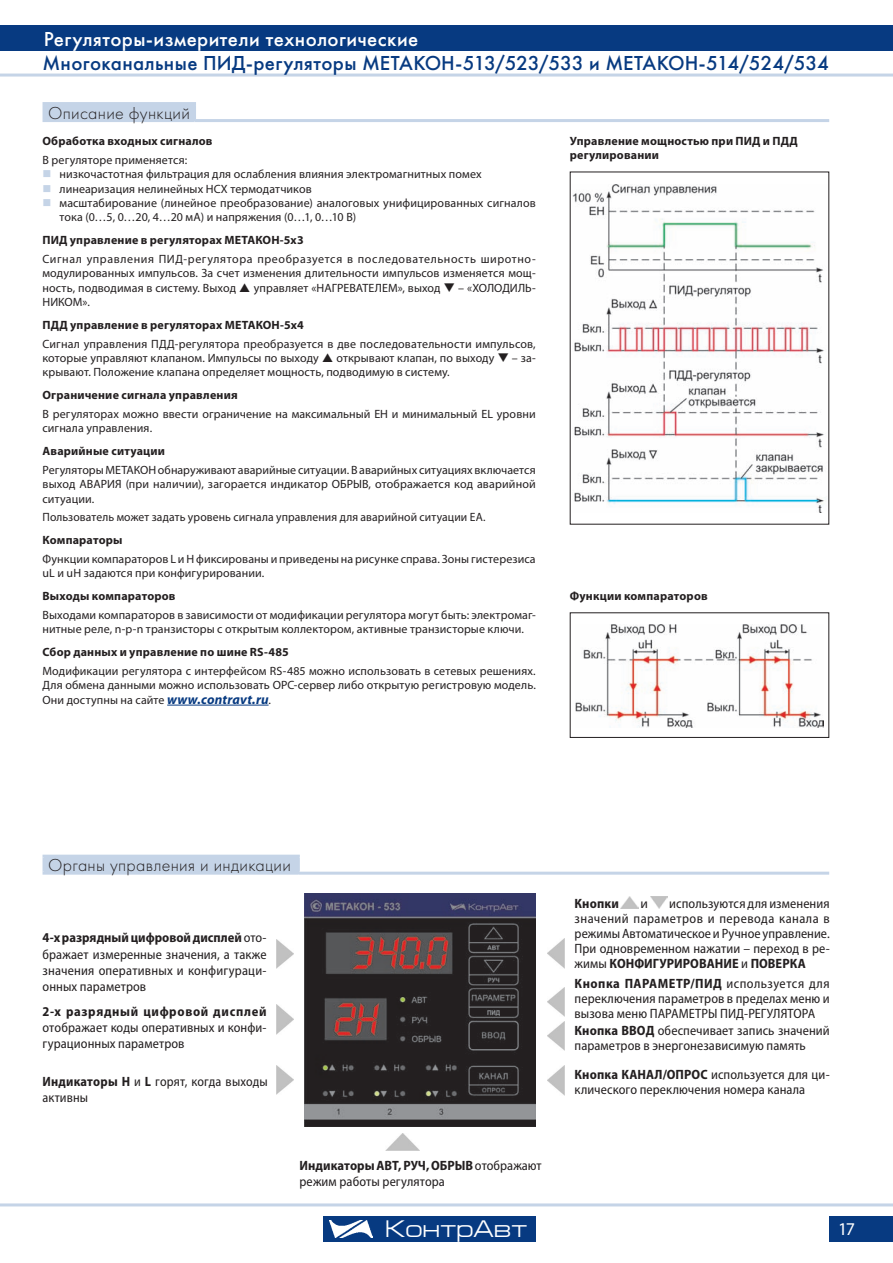
<style>
.page{position:relative;width:893px;height:1263px;background:#fff}
.page>*{position:absolute;margin:0;border:0;box-sizing:border-box;transform-origin:0 0}
.t1{font:24px "Europe Ext C";color:#fff}
.t2{font:21px "Futura Medium C";letter-spacing:.02em;color:#fff}
.t3{font:21px "Futura Medium C";letter-spacing:-.005em;color:#073a81}
.t4{font:21px "Futura Medium C";letter-spacing:.02em;color:#073a81}
.t5{font:18px "Futura Light C";letter-spacing:.015em;color:#231f20}
.t6{font:18px "Myriad Pro";color:#fff}
.t7{font:semi-condensed 13.5px/15px "Myriad Pro";letter-spacing:.005em;color:#231f20}
.t8{font:700 semi-condensed 13.5px/19.8px "Myriad Pro";letter-spacing:.04em;color:#231f20}
.t9{font:13.5px "Myriad Pro";color:#231f20}
.t10{font:12px/14.4px "Myriad Pro";letter-spacing:.01em;color:#231f20}
.t11{font:700 12px/14.4px "Myriad Pro";letter-spacing:.015em;color:#231f20}
.s1{font-weight:700;font-style:italic;font-size:13.5px;color:#073a81}
.s2{font-weight:700}
.s3{font-weight:400}
</style>
<div class="page">
<hr style="left:0;top:1203px;width:893px;height:3px;background:#c5d4e7">
<div style="left:323px;top:1216px;width:213px;height:26px;background:#073a81"></div>
<img style="left:329px;top:1220px;width:43px;height:17px">
<div style="left:829px;top:1216px;width:64px;height:26px;background:#073a81"></div>
<div style="left:0;top:26px;width:893px;height:25px;background:#073a81"></div>
<hr style="left:0;top:74px;width:893px;height:3px;background:#c5d4e7">
<img style="left:304px;top:893px;width:232px;height:233px">
<div style="left:44px;top:856px;width:254px;height:17px;background:#c5d4e7"></div>
<hr style="left:43px;top:855px;width:257px;height:3px;background:#c5d4e7">
<hr style="left:43px;top:858px;width:3px;height:14px;background:#c5d4e7">
<hr style="left:297px;top:858px;width:3px;height:14px;background:#c5d4e7">
<hr style="left:43px;top:872px;width:255px;height:3px;background:#c5d4e7">
<hr style="left:298px;top:872px;width:531px;height:3px;background:#c5d4e7">
<img style="left:621px;top:897px;width:17px;height:11px">
<img style="left:650px;top:897px;width:17px;height:11px">
<img style="left:385px;top:1134px;width:34px;height:17px">
<img style="left:277px;top:1004px;width:17px;height:30px">
<img style="left:277px;top:939px;width:17px;height:29px">
<img style="left:277px;top:1065px;width:17px;height:29px">
<img style="left:548px;top:987px;width:17px;height:30px">
<img style="left:548px;top:938px;width:17px;height:30px">
<img style="left:548px;top:1021px;width:17px;height:30px">
<img style="left:548px;top:1066px;width:17px;height:29px">
<div style="left:44px;top:104px;width:151px;height:17px;background:#c5d4e7"></div>
<hr style="left:43px;top:102px;width:153px;height:3px;background:#c5d4e7">
<hr style="left:43px;top:105px;width:3px;height:14px;background:#c5d4e7">
<hr style="left:193px;top:105px;width:3px;height:14px;background:#c5d4e7">
<hr style="left:43px;top:119px;width:152px;height:3px;background:#c5d4e7">
<hr style="left:195px;top:119px;width:634px;height:3px;background:#c5d4e7">
<hr style="left:167px;top:705px;width:102px;height:1px;background:#073a81">
<img style="left:575px;top:624px;width:249px;height:103px">
<div style="left:570px;top:612px;width:259px;height:126px;border:1px solid #231f20"></div>
<img style="left:573px;top:184px;width:252px;height:328px">
<h2 class="t2" style="left:44px;top:26px;width:376px">Регуляторы-измерители технологические</h2>
<h2 class="t4" style="left:43px;top:51px;width:333px">Многоканальные ПИД-регуляторы МЕТАК</h2>
<h2 class="t3" style="left:425px;top:51px;width:195px">ОН-513/523/533 и МЕТАК</h2>
<h2 class="t3" style="left:668px;top:51px;width:163px">ОН -514/524/534</h2>
<h3 class="t5" style="left:48px;top:103px;width:143px">Описание функций</h3>
<p class="t11" style="left:43px;top:133px;width:171px">Обработка входных сигналов</p>
<p class="t10" style="left:59px;top:152px;width:478px;text-indent:-17px">В регуляторе применяется:<br>низкочастотная фильтрация для ослабления влияния электромагнитных помех линеаризация нелинейных НСХ термодатчиков<br>масштабирование (линейное преобразование) аналоговых унифицированных сигналов тока (0…5, 0…20, 4…20 мА) и напряжения (0…1, 0…10 В)</p>
<p class="t11" style="left:42px;top:233px;width:263px">ПИД управление в регуляторах МЕТАКОН-5х3</p>
<p class="t10" style="left:42px;top:251px;width:495px;text-align:justify">Сигнал управления ПИД-регулятора преобразуется в последовательность широтно&shy;модулированных импульсов. За счет изменения длительности импульсов изменяется мощ&shy;ность, подводимая в систему. Выход</p>
<p class="t10" style="left:254px;top:280px;width:284px">управляет «НАГРЕВАТЕЛЕМ», выход ❑ – «ХОЛОДИЛЬ-</p>
<p class="t10" style="left:42px;top:295px;width:49px">НИКОМ».</p>
<p class="t11" style="left:42px;top:317px;width:263px">ПДД управление в регуляторах МЕТАКОН-5х4</p>
<p class="t10" style="left:42px;top:336px;width:495px">Сигнал управления ПДД-регулятора преобразуется в две последовательности импульсов, которые управляют клапаном. Импульсы по выходу</p>
<p class="t10" style="left:43px;top:351px;width:495px;text-indent:294px">открывают клапан, по выходу ❑ – за&shy;крывают. Положение клапана определяет мощность, подводимую в систему.</p>
<p class="t11" style="left:43px;top:388px;width:197px">Ограничение сигнала управления</p>
<p class="t10" style="left:43px;top:407px;width:495px">В регуляторах можно ввести ограничение на максимальный EH и минимальный EL уровни сигнала управления.</p>
<p class="t11" style="left:43px;top:444px;width:124px">Аварийные ситуации</p>
<p class="t10" style="left:42px;top:463px;width:495px;text-align:justify">Регуляторы МЕТАКОН обнаруживают аварийные ситуации. В аварийных ситуациях включается выход АВАРИЯ (при наличии), загорается индикатор ОБРЫВ, отображается код аварийной ситуации.</p>
<p class="t10" style="left:43px;top:510px;width:445px">Пользователь может задать уровень сигнала управления для аварийной ситуации EA.</p>
<p class="t11" style="left:43px;top:533px;width:82px">Компараторы</p>
<p class="t10" style="left:43px;top:552px;width:495px">Функции компараторов L и H фиксированы и приведены на рисунке справа. Зоны гистерезиса uL и uH задаются при конфигурировании.</p>
<p class="t11" style="left:43px;top:589px;width:135px">Выходы компараторов</p>
<p class="t10" style="left:43px;top:607px;width:495px">Выходами компараторов в зависимости от модификации регулятора могут быть: электромаг&shy;нитные реле, n-p-n транзисторы с открытым коллектором, активные транзисторые ключи.</p>
<p class="t11" style="left:43px;top:645px;width:248px">Сбор данных и управление по шине RS-485</p>
<p class="t10" style="left:43px;top:663px;width:495px;text-align:justify">Модификации регулятора с интерфейсом RS-485 можно использовать в сетевых решениях.<br>Для обмена данными можно использовать ОРС-сервер либо открытую регистровую модель.<br>Они доступны на сайте <span class="s1">www.contravt.ru</span>.</p>
<p class="t11" style="left:570px;top:133px;width:229px">Управление мощностью при ПИД и ПДД регулировании</p>
<p class="t11" style="left:570px;top:588px;width:139px">Функции компараторов</p>
<h3 class="t5" style="left:48px;top:856px;width:244px">Органы управления и индикации</h3>
<p class="t7" style="left:43px;top:930px;width:226px;line-height:16.2px;text-align:justify"><span class="s2">4-х разрядный цифровой дисплей</span> ото&shy;бражает измеренные значения, а также значения оперативных и конфигураци&shy;онных параметров</p>
<p class="t8" style="left:43px;top:1002px;width:226px">2-х разрядный цифровой дисплей</p>
<p class="t7" style="left:43px;top:1020px;width:226px;line-height:16.2px">отображает коды оперативных и конфи&shy;гурационных параметров</p>
<p class="t7" style="left:43px;top:1073px;width:227px;line-height:16.2px"><span class="s2">Индикаторы H</span> и <span class="s2">L</span> горят, когда выходы активны</p>
<p class="t7" style="left:299px;top:1157px;width:244px;line-height:16.2px"><span class="s2">ИндикаторыАВТ, РУЧ, ОБРЫВ</span> отображают режим работы регулятора</p>
<p class="t8" style="left:575px;top:894px;width:46px">Кнопки</p>
<p class="t9" style="left:640px;top:895px;width:9px">и</p>
<p class="t7" style="left:575px;top:896px;width:257px;text-align:justify;text-indent:95px">используются для изменения значений параметров и перевода канала в режимы Автоматическое и Ручное управление.<br>При одновременном нажатии – переход в ре&shy;жимы <span class="s2">конфигурирова</span></p>
<p class="t8" style="left:575px;top:954px;width:257px;text-indent:140px">ние <span class="s3">и</span> ПОВЕРКА<br>Кнопка ПАРАМЕТР/ПИД <span class="s3">используется для</span></p>
<p class="t7" style="left:575px;top:991px;width:257px">переключения параметров в пределах меню и вызова меню ПАРАМЕТРЫ ПИД-РЕГУЛЯТОРА</p>
<p class="t7" style="left:575px;top:1023px;width:257px"><span class="s2">Кнопка ВВОД</span> обеспечивает запись значений параметров в энергонезависимую память</p>
<p class="t7" style="left:575px;top:1067px;width:257px"><span class="s2">Кнопка КАНАЛ/ОПРОС</span> используется для ци&shy;клического переключения номера канала</p>
<h1 class="t1" style="left:386px;top:1216px;width:144px">КонтрАвт</h1>
<h3 class="t6" style="left:838px;top:1218px;width:18px">17</h3>
</div>
